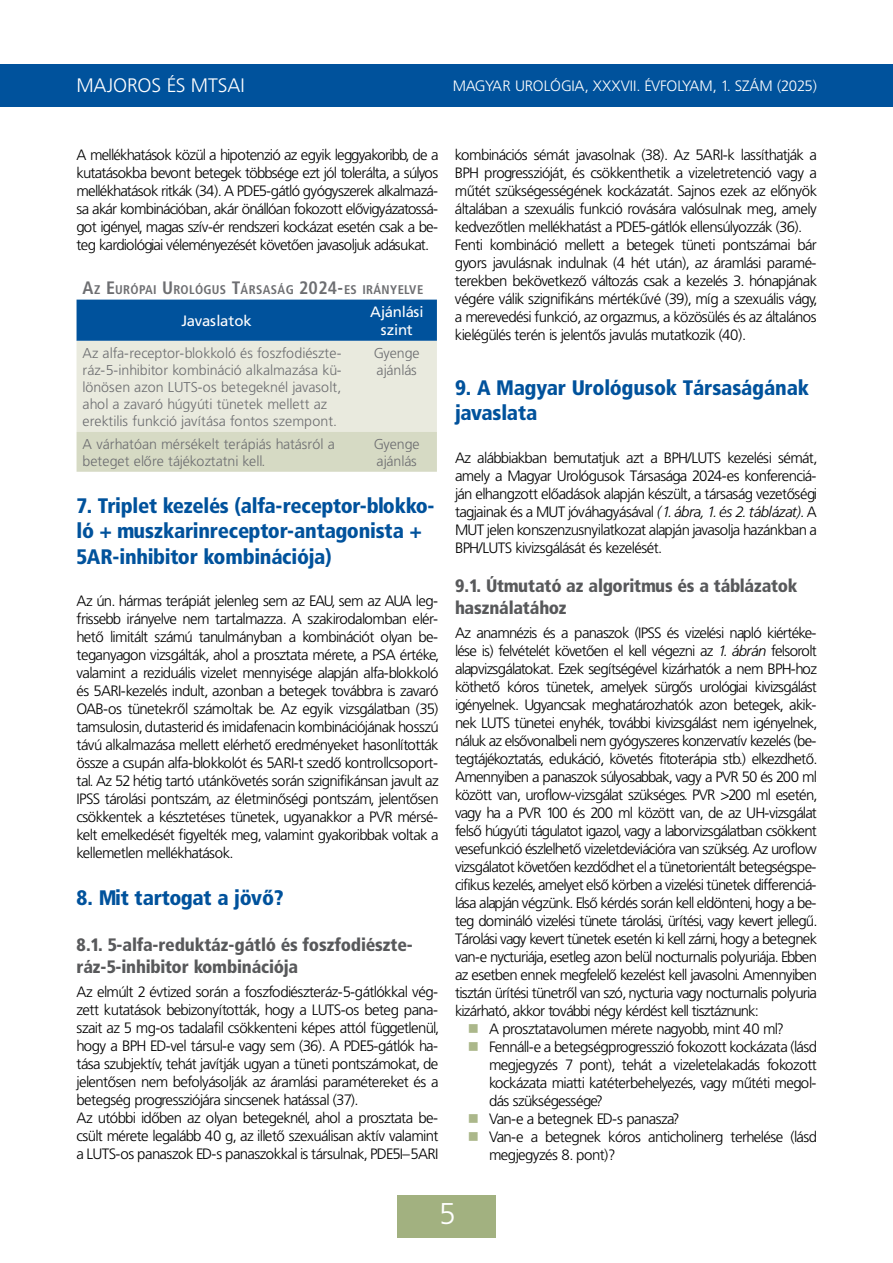
<style>
.page{position:relative;width:893px;height:1263px;background:#fff}
.page>*{position:absolute;margin:0;border:0;box-sizing:border-box;transform-origin:0 0}
.t1{font:30px "Frutiger Lt PFL";color:#fff}
.t2{font:21px/25.2px "Frutiger Blk Cn PFL";color:#00529c}
.t3{font:19.5px "Frutiger Lt PFL";letter-spacing:.04em;color:#fff}
.t4{font:18px/21.6px "Frutiger Blk Cn PFL";color:#58595b}
.t5{font:15px/18px "Frutiger Lt PFL";color:#000;text-align:justify}
.t6{font:15px "Frutiger Lt PFL";letter-spacing:.04em;color:#fff}
.t7{font:15px/18px "Frutiger PFL";letter-spacing:.04em;color:#fff;text-align:center}
.t8{font:14.25px/17.1px "Frutiger Lt PFL";letter-spacing:.04em;color:#6d6e71}
.t9{font:700 12.6px "Frutiger Cn PFL";letter-spacing:.055em;color:#6d6e71}
.s1{font-size:18px}
.s2{font-style:italic}
.s3{color:#abb78a}
</style>
<div class="page">
<div style="left:0;top:64px;width:893px;height:42px;background:#00529c"></div>
<div style="left:398px;top:1195px;width:98px;height:42px;background:#a2b180"></div>
<svg style="left:77px;top:300px;width:360px;height:172px;background:#adc2c8"></svg>
<h3 class="t3" style="left:77px;top:75px;width:169px">MAJOROS ÉS MTSAI</h3>
<p class="t6" style="left:453px;top:77px;width:365px">MAGYAR UROLÓGIA, XXXVII. ÉVFOLYAM, 1. SZÁM (2025)</p>
<p class="t5" style="left:77px;top:146px;width:363px">A mellékhatások közül a hipotenzió az egyik leggyakoribb, de a kutatásokba bevont betegek többsége ezt jól tolerálta, a súlyos mellékhatások ritkák (34). A PDE5-gátló gyógyszerek alkalmazá&shy;sa akár kombinációban, akár önállóan fokozott elővigyázatossá&shy;got igényel, magas szív-ér rendszeri kockázat esetén csak a be&shy;teg kardiológiai véleményezését követően javasoljuk adásukat.</p>
<p class="t9" style="left:83px;top:282px;width:341px"><span class="s1">A</span>Z <span class="s1">E</span>URÓPAI <span class="s1">U</span>ROLÓGUS <span class="s1">T</span>ÁRSASÁG <span class="s1">2024-</span>ES IRÁNYELVE</p>
<p class="t7" style="left:181px;top:312px;width:71px">Javaslatok</p>
<p class="t7" style="left:370px;top:303px;width:54px">Ajánlási szint</p>
<p class="t8" style="left:83px;top:344px;width:260px">Az alfa-receptor-blokkoló és foszfodiészte&shy;ráz-5-inhibitor kombináció alkalmazása kü&shy;lönösen azon LUTS-os betegeknél javasolt, ahol a zavaró húgyúti tünetek mellett az erektilis funkció javítása fontos szempont.</p>
<p class="t8" style="left:374px;top:344px;width:47px">Gyenge ajánlás</p>
<p class="t8" style="left:83px;top:435px;width:253px">A várhatóan mérsékelt terápiás hatásról a beteget előre tájékoztatni kell.</p>
<p class="t8" style="left:374px;top:435px;width:47px">Gyenge ajánlás</p>
<h2 class="t2" style="left:77px;top:493px;width:360px">7. Triplet kezelés (alfa-receptor-blokko&shy;ló + muszkarinreceptor-antagonista +<br>5AR-inhibitor kombinációja)</h2>
<p class="t5" style="left:77px;top:592px;width:363px">Az ún. hármas terápiát jelenleg sem az EAU, sem az AUA leg&shy;frissebb irányelve nem tartalmazza. A szakirodalomban elér&shy;hető limitált számú tanulmányban a kombinációt olyan be&shy;teganyagon vizsgálták, ahol a prosztata mérete, a PSA értéke, valamint a reziduális vizelet mennyisége alapján alfa-blokkoló és 5ARI-kezelés indult, azonban a betegek továbbra is zavaró OAB-os tünetekről számoltak be. Az egyik vizsgálatban (35) tamsulosin, dutasterid és imidafenacin kombinációjának hosszú távú alkalmazása mellett elérhető eredményeket hasonlították össze a csupán alfa-blokkolót és 5ARI-t szedő kontrollcsoport&shy;tal. Az 52 hétig tartó utánkövetés során szignifikánsan javult az IPSS tárolási pontszám, az életminőségi pontszám, jelentősen csökkentek a késztetéses tünetek, ugyanakkor a PVR mérsé&shy;kelt emelkedését figyelték meg, valamint gyakoribbak voltak a kellemetlen mellékhatások.</p>
<h2 class="t2" style="left:77px;top:885px;width:208px">8. Mit tartogat a jövő?</h2>
<p class="t4" style="left:77px;top:934px;width:338px">8.1. 5-alfa-reduktáz-gátló és foszfodiészte&shy;ráz-5-inhibitor kombinációja</p>
<p class="t5" style="left:77px;top:983px;width:363px;text-align:left">Az elmúlt 2 évtized során a foszfodiészteráz-5-gátlókkal vég&shy;zett kutatások bebizonyították, hogy a LUTS-os beteg pana&shy;szait az 5 mg-os tadalafil csökkenteni képes attól függetlenül, hogy a BPH ED-vel társul-e vagy sem (36). A PDE5-gátlók ha&shy;tása szubjektív, tehát javítják ugyan a tüneti pontszámokat, de jelentősen nem befolyásolják az áramlási paramétereket és a betegség progressziójára sincsenek hatással (37).<br>Az utóbbi időben az olyan betegeknél, ahol a prosztata be&shy;csült mérete legalább 40 g, az illető szexuálisan aktív valamint a LUTS-os panaszok ED-s panaszokkal is társulnak, PDE5I–5ARI</p>
<p class="t5" style="left:455px;top:146px;width:363px;text-align:left">kombinációs sémát javasolnak (38). Az 5ARI-k lassíthatják a BPH progresszióját, és csökkenthetik a vizeletretenció vagy a műtét szükségességének kockázatát. Sajnos ezek az előnyök általában a szexuális funkció rovására valósulnak meg, amely kedvezőtlen mellékhatást a PDE5-gátlók ellensúlyozzák (36).<br>Fenti kombináció mellett a betegek tüneti pontszámai bár gyors javulásnak indulnak (4 hét után), az áramlási paramé&shy;terekben bekövetkező változás csak a kezelés 3. hónapjának végére válik szignifikáns mértékűvé (39), míg a szexuális vágy, a merevedési funkció, az orgazmus, a közösülés és az általános kielégülés terén is jelentős javulás mutatkozik (40).</p>
<h2 class="t2" style="left:455px;top:375px;width:355px">9. A Magyar Urológusok Társaságának javaslata</h2>
<p class="t5" style="left:455px;top:449px;width:363px">Az alábbiakban bemutatjuk azt a BPH/LUTS kezelési sémát, amely a Magyar Urológusok Társasága 2024-es konferenciá&shy;ján elhangzott előadások alapján készült, a társaság vezetőségi tagjainak és a MUT jóváhagyásával <span class="s2">(1. ábra, 1. és 2. táblázat).</span> A MUT jelen konszenzusnyilatkozat alapján javasolja hazánkban a BPH/LUTS kivizsgálását és kezelését.</p>
<p class="t4" style="left:455px;top:575px;width:344px">9.1. Útmutató az algoritmus és a táblázatok használatához</p>
<p class="t5" style="left:455px;top:624px;width:363px">Az anamnézis és a panaszok (IPSS és vizelési napló kiértéke&shy;lése is) felvételét követően el kell végezni az <span class="s2">1. ábrán</span> felsorolt alapvizsgálatokat. Ezek segítségével kizárhatók a nem BPH-hoz köthető kóros tünetek, amelyek sürgős urológiai kivizsgálást igényelnek. Ugyancsak meghatározhatók azon betegek, akik&shy;nek LUTS tünetei enyhék, további kivizsgálást nem igényelnek, náluk az elsővonalbeli nem gyógyszeres konzervatív kezelés (be&shy;tegtájékoztatás, edukáció, követés fitoterápia stb.) elkezdhető.<br>Amennyiben a panaszok súlyosabbak, vagy a PVR 50 és 200 ml között van, uroflow-vizsgálat szükséges. PVR &gt;200 ml esetén, vagy ha a PVR 100 és 200 ml között van, de az UH-vizsgálat felső húgyúti tágulatot igazol, vagy a laborvizsgálatban csökkent vesefunkció észlelhető vizeletdeviációra van szükség. Az uroflow vizsgálatot követően kezdődhet el a tünetorientált betegségspe&shy;cifikus kezelés, amelyet első körben a vizelési tünetek differenciá&shy;lása alapján végzünk. Első kérdés során kell eldönteni, hogy a be&shy;teg domináló vizelési tünete tárolási, ürítési, vagy kevert jellegű.<br>Tárolási vagy kevert tünetek esetén ki kell zárni, hogy a betegnek van-e nycturiája, esetleg azon belül nocturnalis polyuriája. Ebben az esetben ennek megfelelő kezelést kell javasolni. Amennyiben tisztán ürítési tünetről van szó, nycturia vagy nocturnalis polyuria kizárható, akkor további négy kérdést kell tisztáznunk:</p>
<p class="t5" style="left:468px;top:1020px;width:316px"><span class="s3">■</span> A prosztatavolumen mérete nagyobb, mint 40 ml?</p>
<p class="t5" style="left:489px;top:1038px;width:329px;text-indent:-21px"><span class="s3">■</span> Fennáll-e a betegségprogresszió fokozott kockázata (lásd megjegyzés 7 pont), tehát a vizeletelakadás fokozott kockázata miatti katéterbehelyezés, vagy műtéti megol&shy;dás szükségessége?</p>
<p class="t5" style="left:468px;top:1110px;width:212px"><span class="s3">■</span> Van-e a betegnek ED-s panasza?</p>
<p class="t5" style="left:489px;top:1128px;width:329px;text-indent:-21px"><span class="s3">■</span> Van-e a betegnek kóros anticholinerg terhelése (lásd megjegyzés 8. pont)?</p>
<h1 class="t1" style="left:439px;top:1197px;width:16px">5</h1>
</div>
